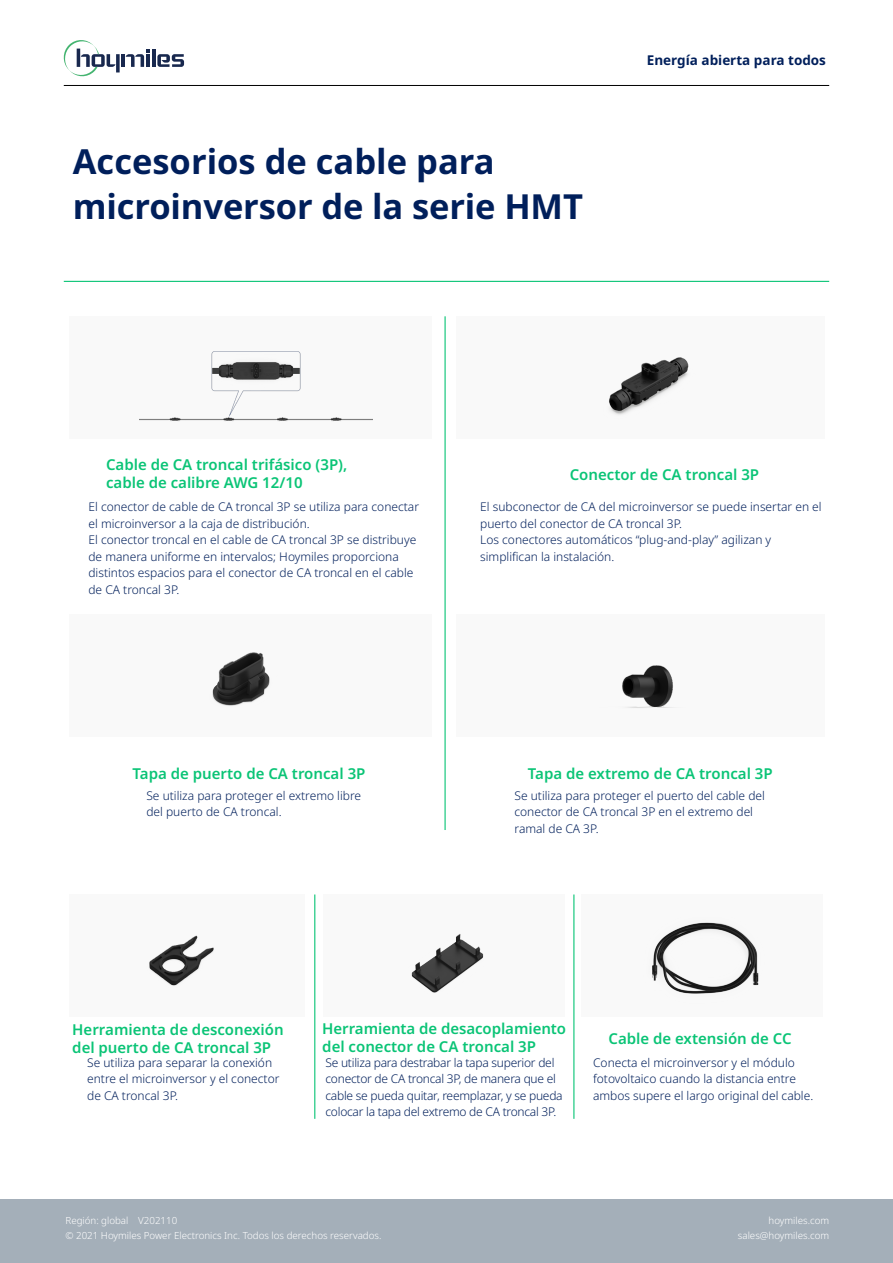
<style>
.page{position:relative;width:893px;height:1263px;background:#fff}
.page>*{position:absolute;margin:0;border:0;box-sizing:border-box;transform-origin:0 0}
.t1{font:700 34.5px/45px "Noto Sans";letter-spacing:-.005em;color:#001f5b}
.t2{font:600 15px/18px "Noto Sans";color:#0ac476}
.t3{font:700 13.5px "Noto Sans";color:#001f5b}
.t4{font:300 12px/16.5px "Noto Sans";color:#001f5b}
.t5{font:300 12px/16.5px "Noto Sans";letter-spacing:-.02em;color:#001f5b}
.t6{font:300 9.75px/15px "Noto Sans";color:#fff}
</style>
<div class="page">
<div style="left:0;top:1199px;width:893px;height:64px;background:#a4afb9"></div>
<hr style="left:64px;top:85px;width:765px;height:1px;background:#000">
<div style="left:69px;top:316px;width:362px;height:123px;background:#f9f9f9"></div>
<div style="left:69px;top:614px;width:362px;height:123px;background:#f9f9f9"></div>
<div style="left:69px;top:894px;width:236px;height:123px;background:#f9f9f9"></div>
<div style="left:323px;top:894px;width:242px;height:123px;background:#f9f9f9"></div>
<div style="left:581px;top:894px;width:242px;height:123px;background:#f9f9f9"></div>
<div style="left:457px;top:316px;width:368px;height:123px;background:#f9f9f9"></div>
<div style="left:457px;top:614px;width:368px;height:123px;background:#f9f9f9"></div>
<hr style="left:444px;top:316px;width:2px;height:514px;background:#0ac476">
<hr style="left:314px;top:894px;width:1px;height:225px;background:#0ac476">
<hr style="left:573px;top:894px;width:1px;height:225px;background:#0ac476">
<img style="left:140px;top:351px;width:232px;height:70px">
<img style="left:212px;top:652px;width:58px;height:54px">
<img style="left:149px;top:935px;width:65px;height:51px">
<img style="left:411px;top:934px;width:73px;height:59px">
<img style="left:652px;top:922px;width:107px;height:72px">
<img style="left:609px;top:357px;width:80px;height:58px">
<img style="left:622px;top:665px;width:51px;height:43px">
<hr style="left:64px;top:281px;width:765px;height:1px;background:#0ac476">
<div style="left:212px;top:368px;width:7px;height:6px;background:#3c3d3d"></div>
<div style="left:293px;top:368px;width:7px;height:6px;background:#3c3d3d"></div>
<hr style="left:152px;top:49px;width:3px;height:18px;background:#18284e">
<hr style="left:121px;top:54px;width:4px;height:13px;background:#18284e">
<svg style="left:126px;top:49px;width:24px;height:18px"></svg>
<svg style="left:157px;top:54px;width:27px;height:13px"></svg>
<svg style="left:63px;top:40px;width:57px;height:37px"></svg>
<h1 class="t1" style="left:73px;top:140px;width:512px">Accesorios de cable para microinversor de la serie HMT</h1>
<p class="t3" style="left:647px;top:51px;width:181px">Energía abierta para todos</p>
<p class="t2" style="left:106px;top:456px;width:243px">Cable de CA troncal trifásico (3P), cable de calibre AWG 12/10</p>
<p class="t4" style="left:88px;top:499px;width:332px">El conector de cable de CA troncal 3P se utiliza para conectar el microinversor a la caja de distribución.<br>El conector troncal en el cable de CA troncal 3P se distribuye de manera uniforme en intervalos; Hoymiles proporciona distintos espacios para el conector de CA troncal en el cable de CA troncal 3P.</p>
<p class="t2" style="left:570px;top:466px;width:191px">Conector de CA troncal 3P</p>
<p class="t4" style="left:480px;top:499px;width:343px">El subconector de CA del microinversor se puede insertar en el puerto del conector de CA troncal 3P.<br>Los conectores automáticos “plug-and-play” agilizan y simplifican la instalación.</p>
<p class="t2" style="left:133px;top:765px;width:234px">Tapa de puerto de CA troncal 3P</p>
<p class="t4" style="left:146px;top:787px;width:216px">Se utiliza para proteger el extremo libre del puerto de CA troncal.</p>
<p class="t2" style="left:528px;top:765px;width:246px">Tapa de extremo de CA troncal 3P</p>
<p class="t4" style="left:514px;top:787px;width:252px">Se utiliza para proteger el puerto del cable del conector de CA troncal 3P en el extremo del ramal de CA 3P.</p>
<p class="t2" style="left:72px;top:1021px;width:213px">Herramienta de desconexión del puerto de CA troncal 3P</p>
<p class="t2" style="left:322px;top:1020px;width:245px">Herramienta de desacoplamiento del conector de CA troncal 3P</p>
<p class="t2" style="left:608px;top:1030px;width:185px">Cable de extensión de CC</p>
<p class="t4" style="left:87px;top:1054px;width:194px">Se utiliza para separar la conexión entre el microinversor y el conector de CA troncal 3P.</p>
<p class="t5" style="left:325px;top:1054px;width:239px">Se utiliza para destrabar la tapa superior del conector de CA troncal 3P, de manera que el cable se pueda quitar, reemplazar, y se pueda colocar la tapa del extremo de CA troncal 3P.</p>
<p class="t4" style="left:593px;top:1054px;width:222px">Conecta el microinversor y el módulo fotovoltaico cuando la distancia entre ambos supere el largo original del cable.</p>
<p class="t6" style="left:65px;top:1213px;width:317px">Región: global V202110<br>© 2021 Hoymiles Power Electronics Inc. Todos los derechos reservados.</p>
<p class="t6" style="left:738px;top:1213px;width:93px;text-align:right">hoymiles.com sales@hoymiles.com</p>
</div>
